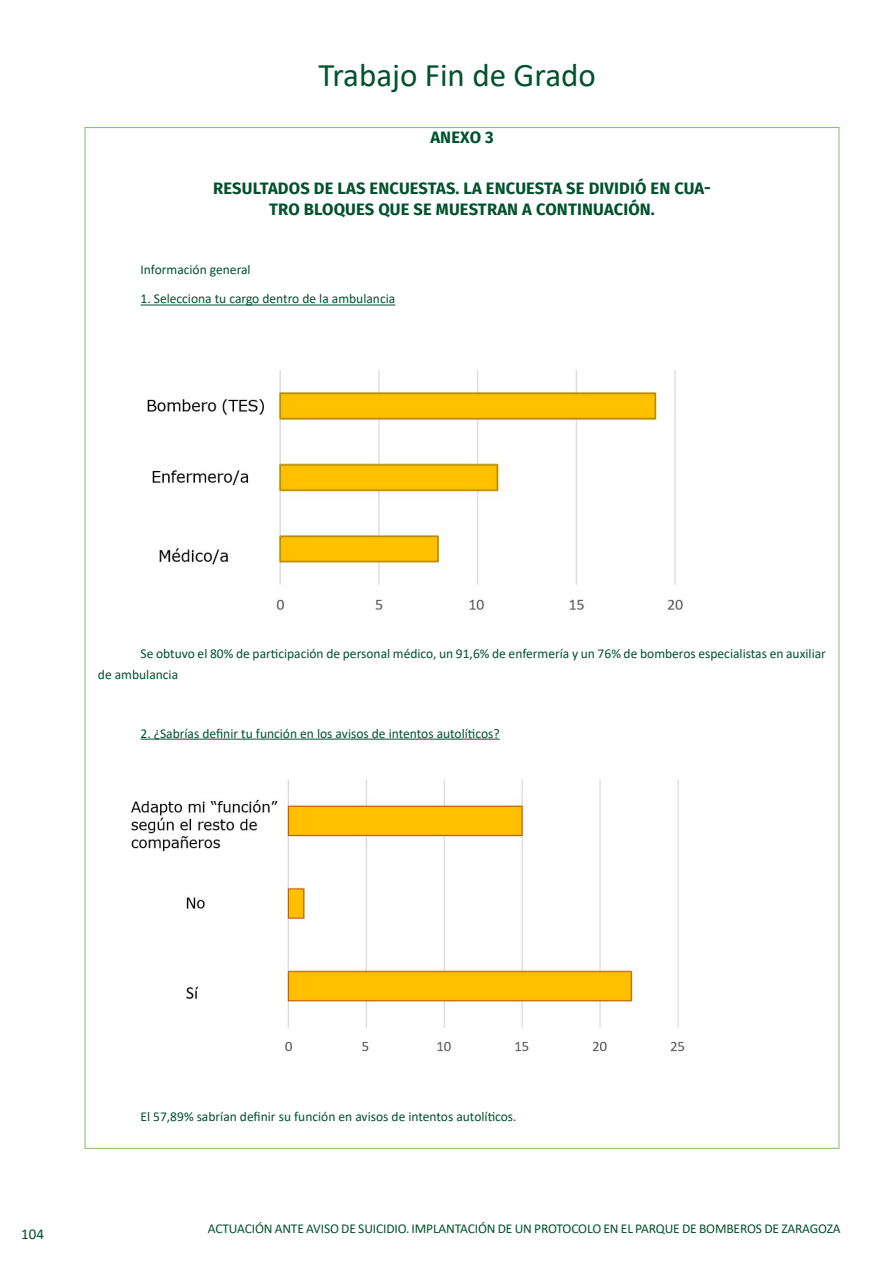
<style>
.page{position:relative;width:893px;height:1263px;background:#fff}
.page>*{position:absolute;margin:0;border:0;box-sizing:border-box;transform-origin:0 0}
.t1{font:33px "Calibri";color:#00512e}
.encabezado{font:700 16.5px/21px "Fira Sans";letter-spacing:.01em;color:#00512e;text-align:center}
.t2{font:15px "Calibri";color:#00512e}
.Texto{font:13.5px/21px "Calibri";color:#00512e}
</style>
<div class="page">
<hr style="left:141px;top:305px;width:254px;height:1px;background:#00512e">
<hr style="left:141px;top:739px;width:359px;height:1px;background:#00512e">
<img style="left:147px;top:370px;width:536px;height:240px">
<img style="left:130px;top:779px;width:555px;height:273px">
<h1 class="t1" style="left:318px;top:53px;width:279px">Trabajo Fin de Grado</h1>
<p class="encabezado" style="left:430px;top:126px;width:65px">ANEXO 3</p>
<p class="encabezado" style="left:213px;top:177px;width:499px">RESULTADOS DE LAS ENCUESTAS. LA ENCUESTA SE DIVIDIÓ EN CUA-<br>TRO BLOQUES QUE SE MUESTRAN A CONTINUACIÓN.</p>
<p class="Texto" style="left:141px;top:259px;width:112px">Información general</p>
<p class="Texto" style="left:141px;top:288px;width:256px">1. Selecciona tu cargo dentro de la ambulancia</p>
<p class="Texto" style="left:98px;top:642px;width:729px;text-indent:43px">Se obtuvo el 80% de participación de personal médico, un 91,6% de enfermería y un 76% de bomberos especialistas en auxiliar de ambulancia</p>
<p class="Texto" style="left:141px;top:722px;width:361px">2. ¿Sabrías definir tu función en los avisos de intentos autolíticos?</p>
<p class="t2" style="left:21px;top:1223px;width:24px">104</p>
<p class="Texto" style="left:141px;top:1106px;width:378px">El 57,89% sabrían definir su función en avisos de intentos autolíticos.</p>
<p class="Texto" style="left:208px;top:1218px;width:634px">ACTUACIÓN ANTE AVISO DE SUICIDIO. IMPLANTACIÓN DE UN PROTOCOLO EN EL PARQUE DE BOMBEROS DE ZARAGOZA</p>
</div>
